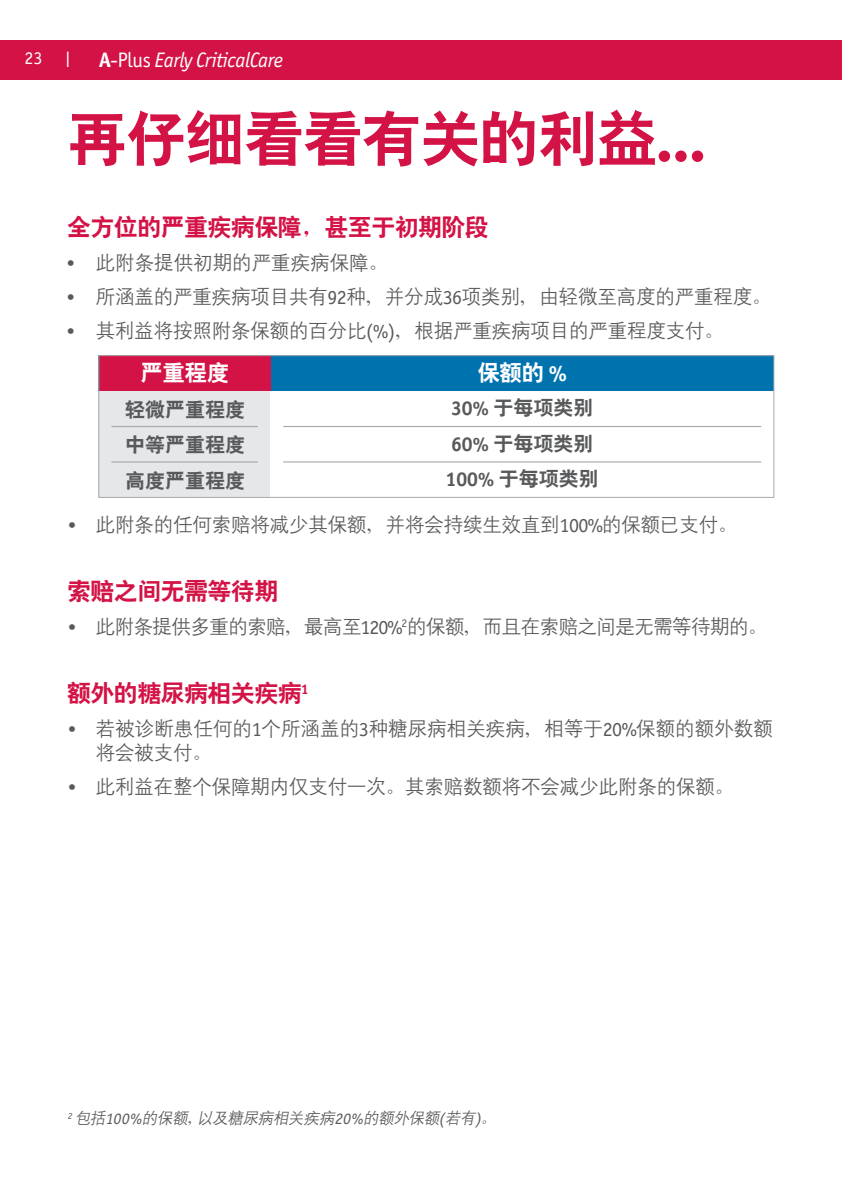
<style>
.page{position:relative;width:842px;height:1191px;background:#fff}
.page>*{position:absolute;margin:0;border:0;box-sizing:border-box;transform-origin:0 0}
.t1{font:60px "Heiti CSEG Bold GB";letter-spacing:-.02em;color:#d31245}
.t2{font:24px "Heiti CSEG Bold GB";letter-spacing:-.025em;color:#d31245}
.t3{font:22.4px "Heiti CSEG Bold GB";letter-spacing:-.02em;color:#fff}
.t4{font:italic 21px "Officina Sans ITC Pro";letter-spacing:-.02em;color:#fff}
.t5{font:20px/24px "Denshan CSEG Medium GB";letter-spacing:-.035em;color:#58595b}
.t6{font:20px "Heiti CSEG Bold GB";color:#58595b}
.t7{font:20px "Denshan CSEG Medium GB";letter-spacing:-.055em;color:#58595b}
.t8{font:18px "Officina Sans ITC Pro";color:#fff}
.t9{font:italic 16px "Denshan CSEG Medium GB";color:#58595b}
.s1{font-weight:700;font-style:normal}
.s2{font-style:normal}
.s3{font-family:"Officina Sans ITC Pro";font-weight:700}
.s4{font-family:"Officina Sans ITC Pro"}
</style>
<div class="page">
<div style="left:0;top:40px;width:842px;height:39px;background:#d31245"></div>
<div style="left:99px;top:356px;width:675px;height:141px;background:#e6e7e8"></div>
<div style="left:271px;top:391px;width:503px;height:106px;background:#fff"></div>
<div style="left:99px;top:356px;width:675px;height:35px;background:#0073ae"></div>
<div style="left:99px;top:356px;width:172px;height:35px;background:#d31245"></div>
<hr style="left:111px;top:426px;width:147px;height:1px;background:#a7a9ac">
<hr style="left:283px;top:426px;width:478px;height:1px;background:#a7a9ac">
<hr style="left:111px;top:461px;width:147px;height:1px;background:#a7a9ac">
<hr style="left:283px;top:461px;width:478px;height:1px;background:#a7a9ac">
<div style="left:98px;top:355px;width:676px;height:143px;border:1px solid #a7a9ac"></div>
<p class="t8" style="left:25px;top:48px;width:19px">23</p>
<p class="t4" style="left:99px;top:47px;width:185px"><span class="s1">A</span><span class="s2">-Plus</span> Early CriticalCare</p>
<p class="t8" style="left:65px;top:48px;width:7px">|</p>
<p class="t1" style="left:67px;top:108px;width:640px">再仔细看看有关的利益<span class="s3">...</span></p>
<p class="t2" style="left:67px;top:214px;width:423px">全方位的严重疾病保障，甚至于初期阶段</p>
<p class="t5" style="left:66px;top:250px;width:324px"><span class="s4">•</span> 此附条提供初期的严重疾病保障。</p>
<p class="t5" style="left:66px;top:284px;width:707px"><span class="s4">•</span> 所涵盖的严重疾病项目共有<span class="s4">92</span>种，并分成<span class="s4">36</span>项类别，由轻微至高度的严重程度。</p>
<p class="t5" style="left:66px;top:318px;width:660px"><span class="s4">•</span> 其利益将按照附条保额的百分比<span class="s4">(%)</span>，根据严重疾病项目的严重程度支付。</p>
<p class="t3" style="left:141px;top:361px;width:90px">严重程度</p>
<p class="t3" style="left:478px;top:361px;width:91px">保额的 <span class="s3">%</span></p>
<p class="t6" style="left:125px;top:399px;width:121px">轻微严重程度</p>
<p class="t6" style="left:451px;top:397px;width:144px"><span class="s3">30%</span> 于每项类别</p>
<p class="t6" style="left:125px;top:434px;width:121px">中等严重程度</p>
<p class="t6" style="left:451px;top:433px;width:144px"><span class="s3">60%</span> 于每项类别</p>
<p class="t6" style="left:125px;top:470px;width:121px">高度严重程度</p>
<p class="t6" style="left:446px;top:468px;width:154px"><span class="s3">100%</span> 于每项类别</p>
<p class="t5" style="left:67px;top:512px;width:672px"><span class="s4">•</span> 此附条的任何索赔将减少其保额，并将会持续生效直到<span class="s4">100%</span>的保额已支付。</p>
<p class="t2" style="left:67px;top:578px;width:213px">索赔之间无需等待期</p>
<p class="t7" style="left:67px;top:616px;width:702px"><span class="s4">•</span> 此附条提供多重的索赔，最高至<span class="s4">120%</span><sup>2</sup>的保额，而且在索赔之间是无需等待期的。</p>
<p class="t2" style="left:67px;top:680px;width:243px">额外的糖尿病相关疾病<sup>1</sup></p>
<p class="t5" style="left:95px;top:716px;width:679px;text-indent:-28px"><span class="s4">•</span> 若被诊断患任何的<span class="s4">1</span>个所涵盖的<span class="s4">3</span>种糖尿病相关疾病，相等于<span class="s4">20%</span>保额的额外数额将会被支付。</p>
<p class="t5" style="left:67px;top:774px;width:669px"><span class="s4">•</span> 此利益在整个保障期内仅支付一次。其索赔数额将不会减少此附条的保额。</p>
<p class="t9" style="left:68px;top:1109px;width:433px"><sup>2</sup> 包括<span class="s4">100%</span>的保额，以及糖尿病相关疾病<span class="s4">20%</span>的额外保额<span class="s4">(</span>若有<span class="s4">)</span>。</p>
</div>
